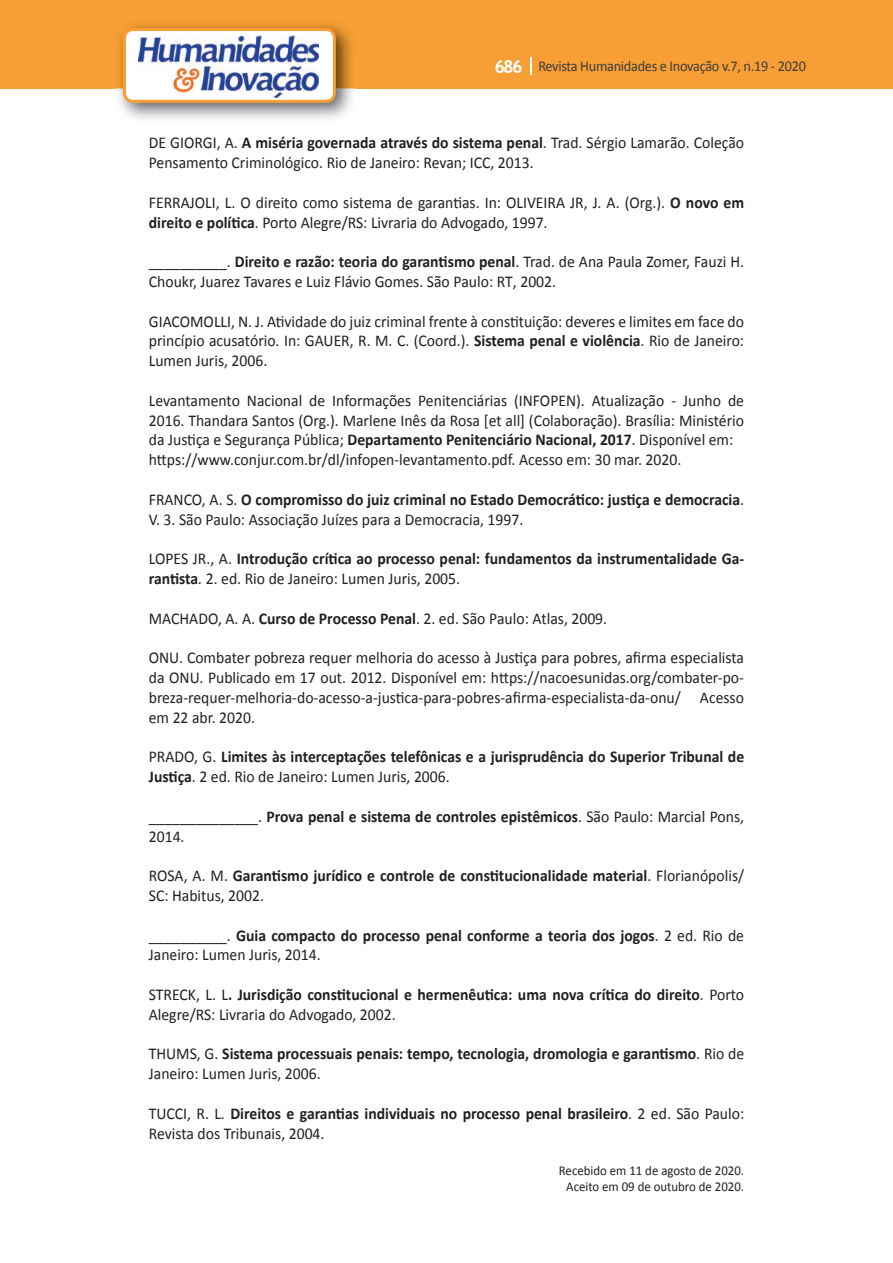
<style>
.page{position:relative;width:893px;height:1263px;background:#fff}
.page>*{position:absolute;margin:0;border:0;box-sizing:border-box;transform-origin:0 0}
.t1{font:16.5px/19.8px "Calibri";color:#231f20;scale:.95 1}
.t2{font:700 16.5px/19.8px "Calibri";color:#231f20;scale:.95 1}
.t3{font:15px "Calibri";letter-spacing:-.02em;color:#3e3e3f;scale:.95 1}
.t4{font:13.5px/16.2px "Calibri";color:#231f20;text-align:center;scale:.95 1}
.s1{font-family:"Trebuchet MS";font-weight:700;font-size:18px;color:#fff}
.s2{font-weight:700}
.s3{font-weight:400}
.s4{font-weight:400;font-style:italic}
</style>
<div class="page">
<div style="left:0;top:0;width:893px;height:88px;background:#f79e34"></div>
<svg style="left:530px;top:57px;width:2px;height:18px"></svg>
<img style="left:115px;top:24px;width:241px;height:95px">
<svg style="left:123px;top:28px;width:213px;height:75px"></svg>
<p class="t3" style="left:495px;top:57px;width:329px"><span class="s1">686</span> Revista Humanidades e Inovação v.7, n.19 - 2020</p>
<p class="t1" style="left:149px;top:133px;width:628px">DE GIORGI, A. <span class="s2">A miséria governada através do sistema penal</span>. Trad. Sérgio Lamarão. Coleção<br>Pensamento Criminológico. Rio de Janeiro: Revan; ICC, 2013.</p>
<p class="t1" style="left:149px;top:193px;width:628px">FERRAJOLI, L. O direito como sistema de garantias. In: OLIVEIRA JR, J. A. (Org.). <span class="s2">O novo em direito e política</span>. Porto Alegre/RS: Livraria do Advogado, 1997.</p>
<p class="t1" style="left:149px;top:252px;width:628px">__________. <span class="s2">Direito e razão: teoria do garantismo penal</span>. Trad. de Ana Paula Zomer, Fauzi H.<br>Choukr, Juarez Tavares e Luiz Flávio Gomes. São Paulo: RT, 2002.</p>
<p class="t1" style="left:149px;top:311px;width:628px;text-align:justify">GIACOMOLLI, N. J. Atividade do juiz criminal frente à constituição: deveres e limites em face do princípio acusatório. In: GAUER, R. M. C. (Coord.). <span class="s2">Sistema penal e violência</span>. Rio de Janeiro:<br>Lumen Juris, 2006.</p>
<p class="t1" style="left:149px;top:391px;width:628px">Levantamento Nacional de Informações Penitenciárias (INFOPEN). Atualização - Junho de 2016. Thandara Santos (Org.). Marlene Inês da Rosa [et all] (Colaboração). Brasília: Ministério da Justiça e Segurança Pública; <span class="s2">Departamento Penitenciário Nacional, 2017</span>. Disponível em: https://www.conjur.com.br/dl/infopen-levantamento.pdf. Acesso em: 30 mar. 2020.</p>
<p class="t2" style="left:149px;top:489px;width:628px"><span class="s3">FRANCO, A. S.</span> O compromisso do juiz criminal no Estado Democrático: justiça e democracia<span class="s3">.<br>V. 3. São Paulo: Associação Juízes para a Democracia, 1997.</span></p>
<p class="t2" style="left:149px;top:549px;width:628px"><span class="s3">LOPES JR., A.</span> Introdução crítica ao processo penal: fundamentos da instrumentalidade Ga&shy;rantista<span class="s4">.</span> <span class="s3">2. ed. Rio de Janeiro: Lumen Juris, 2005.</span></p>
<p class="t1" style="left:149px;top:608px;width:484px">MACHADO, A. A. <span class="s2">Curso de Processo Penal</span>. 2. ed. São Paulo: Atlas, 2009.</p>
<p class="t1" style="left:149px;top:648px;width:628px;text-align:justify">ONU. Combater pobreza requer melhoria do acesso à Justiça para pobres, afirma especialista da ONU. Publicado em 17 out. 2012. Disponível em: https://nacoesunidas.org/combater-po&shy;breza-requer-melhoria-do-acesso-a-justica-para-pobres-afirma-especialista-da-onu/ Acesso em 22 abr. 2020.</p>
<p class="t2" style="left:149px;top:747px;width:628px"><span class="s3">PRADO, G.</span> Limites às interceptações telefônicas e a jurisprudência do Superior Tribunal de<br>Justiça<span class="s3">. 2 ed. Rio de Janeiro: Lumen Juris, 2006.</span></p>
<p class="t1" style="left:149px;top:806px;width:628px">______________. <span class="s2">Prova penal e sistema de controles epistêmicos</span>. São Paulo: Marcial Pons,<br>2014.</p>
<p class="t2" style="left:149px;top:866px;width:628px"><span class="s3">ROSA, A. M.</span> Garantismo jurídico e controle de constitucionalidade material<span class="s3">. Florianópolis/<br>SC: Habitus, 2002.</span></p>
<p class="t2" style="left:149px;top:925px;width:628px"><span class="s3">__________.</span> Guia compacto do processo penal conforme a teoria dos jogos<span class="s3">. 2 ed. Rio de<br>Janeiro: Lumen Juris, 2014.</span></p>
<p class="t2" style="left:149px;top:984px;width:628px"><span class="s3">STRECK, L. L</span>. Jurisdição constitucional e hermenêutica: uma nova crítica do direito<span class="s3">. Porto<br>Alegre/RS: Livraria do Advogado, 2002.</span></p>
<p class="t2" style="left:149px;top:1044px;width:628px"><span class="s3">THUMS, G.</span> Sistema processuais penais: tempo, tecnologia, dromologia e garantismo<span class="s3">. Rio de<br>Janeiro: Lumen Juris, 2006.</span></p>
<p class="t2" style="left:149px;top:1103px;width:628px"><span class="s3">TUCCI, R. L.</span> Direitos e garantias individuais no processo penal brasileiro<span class="s3">. 2 ed. São Paulo:<br>Revista dos Tribunais, 2004.</span></p>
<p class="t4" style="left:559px;top:1162px;width:197px">Recebido em 11 de agosto de 2020.<br>Aceito em 0 9 de outubro de 2020.</p>
</div>
